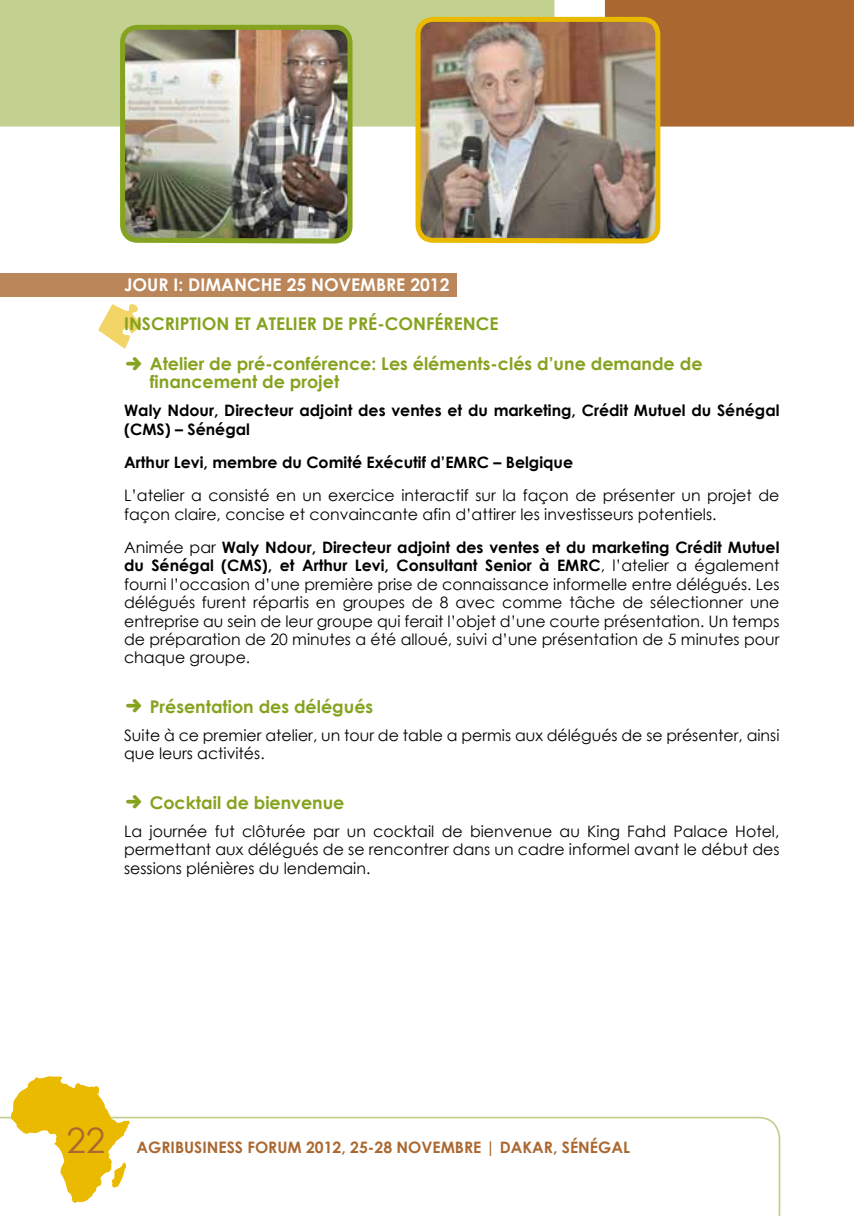
<style>
.page{position:relative;width:854px;height:1216px;background:#fff}
.page>*{position:absolute;margin:0;border:0;box-sizing:border-box;transform-origin:0 0}
.t1{font:35px "Century Gothic";color:#aa6830}
.t2{font:700 17.5px/18.4px "Century Gothic";color:#85a31f}
.t3{font:700 17.5px "Century Gothic";color:#fff}
.t4{font:15.75px/18.4px "Century Gothic";color:#000}
.t5{font:700 15.75px/18.4px "Century Gothic";color:#000}
.t6{font:700 15.75px "Century Gothic";color:#aa6830}
.s1{font-weight:700}
</style>
<div class="page">
<svg style="left:0;top:1116px;width:781px;height:99px"></svg>
<div style="left:0;top:0;width:554px;height:126px;background:#c2d18f"></div>
<div style="left:604px;top:0;width:249px;height:126px;background:#aa6830"></div>
<svg style="left:11px;top:1076px;width:118px;height:126px"></svg>
<svg style="left:98px;top:304px;width:44px;height:45px"></svg>
<div style="left:0;top:273px;width:456px;height:23px;background:#bb8659"></div>
<img style="left:117px;top:22px;width:238px;height:222px">
<img style="left:413px;top:14px;width:249px;height:230px">
<p class="t3" style="left:124px;top:274px;width:76px">JOUR I: Dim</p>
<p class="t3" style="left:221px;top:274px;width:230px">anche 25 novembre 2012</p>
<p class="t2" style="left:124px;top:314px;width:376px">Inscription et atelier de pré-conférence</p>
<p class="t2" style="left:150px;top:354px;width:554px">Atelier de pré-conférence: Les éléments-clés d’une demande de financement de projet</p>
<p class="t5" style="left:124px;top:401px;width:656px">Waly N dour, Directeur adjoint des ventes et du marketing, Crédit Mutuel du Sénégal (CMS) – Sénégal</p>
<p class="t5" style="left:124px;top:453px;width:450px">Arthur Levi, membre du Comité Exécutif d’EMRC – Belgique</p>
<p class="t4" style="left:124px;top:486px;width:656px">L’atelier a consisté en un exercice interactif sur la façon de présenter un projet de façon claire, concise et convaincante afin d’attirer les investisseurs potentiels.</p>
<p class="t4" style="left:124px;top:538px;width:656px;text-align:justify">Animée par <span class="s1">Waly N dour, Directeur adjoint des ventes et du marketing Crédit Mutuel du Sénégal (CMS), et Arthur Levi, Consultant Senior à EMRC</span>, l’atelier a également fourni l’occasion d’une première prise de connaissance informelle entre délégués. Les délégués furent répartis en groupes de 8 avec comme tâche de sélectionner une entreprise au sein de leur groupe qui ferait l’objet d’une courte présentation. Un temps de préparation de 20 minutes a été alloué, suivi d’une présentation de 5 minutes pour chaque groupe.</p>
<p class="t2" style="left:150px;top:696px;width:225px">Présentation des délégués</p>
<p class="t4" style="left:124px;top:725px;width:656px">Suite à ce premier atelier, un tour de table a permis aux délégués de se présenter, ainsi que leurs activités.</p>
<p class="t2" style="left:150px;top:792px;width:196px">Cocktail de bienvenue</p>
<p class="t4" style="left:124px;top:821px;width:656px;text-align:justify">La journée fut clôturée par un cocktail de bienvenue au King Fahd Palace Hotel, permettant aux délégués de se rencontrer dans un cadre informel avant le début des sessions plénières du lendemain.</p>
<h1 class="t1" style="left:66px;top:1118px;width:40px">22</h1>
<p class="t6" style="left:136px;top:1137px;width:34px">AgriBusi</p>
<p class="t6" style="left:207px;top:1137px;width:73px">ness Forum</p>
<p class="t6" style="left:306px;top:1137px;width:322px">2012, 25-28 novembrE | dakar, sénégal</p>
</div>
